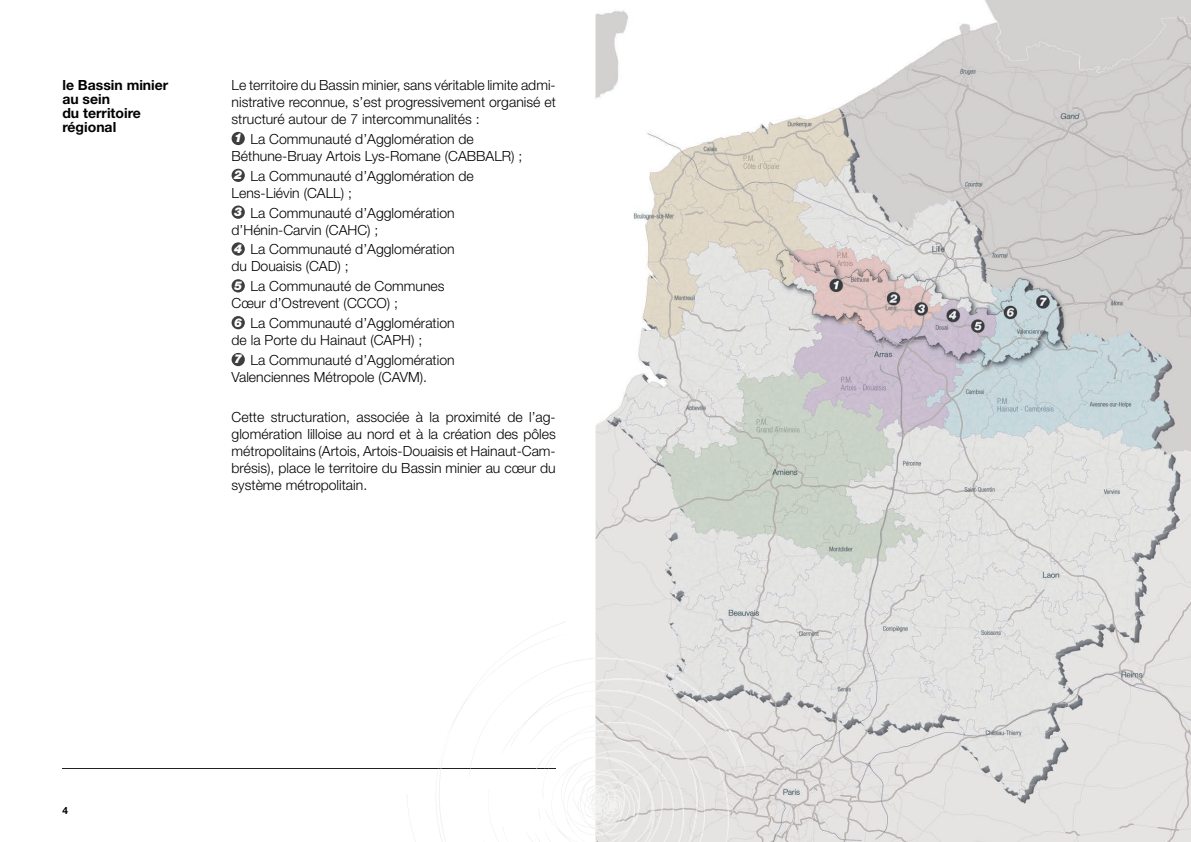
<style>
.page{position:relative;width:1191px;height:842px;background:#fff}
.page>*{position:absolute;margin:0;border:0;box-sizing:border-box;transform-origin:0 0}
.t1{font:300 14px/17px "Helvetica Neue LT Std";color:#000}
.t2{font:700 14px/13.8px "Helvetica Neue LT Std";color:#000}
.t3{font:700 10px "Helvetica Neue LT Std";color:#000}
.s1{font-weight:900;font-style:italic;font-size:12.1px;color:#fff}
</style>
<div class="page">
<img style="left:595px;top:0;width:596px;height:842px">
<hr style="left:62px;top:768px;width:494px;height:1px;background:#231f20">
<div style="left:231px;top:132px;width:14px;height:13px;background:#3e3e3f;border-radius:50%"></div>
<div style="left:231px;top:169px;width:14px;height:13px;background:#3e3e3f;border-radius:50%"></div>
<div style="left:231px;top:206px;width:14px;height:13px;background:#3e3e3f;border-radius:50%"></div>
<div style="left:231px;top:242px;width:14px;height:14px;background:#3e3e3f;border-radius:50%"></div>
<div style="left:231px;top:279px;width:14px;height:13px;background:#3e3e3f;border-radius:50%"></div>
<div style="left:231px;top:316px;width:14px;height:13px;background:#3e3e3f;border-radius:50%"></div>
<div style="left:231px;top:353px;width:14px;height:13px;background:#3e3e3f;border-radius:50%"></div>
<svg style="left:407px;top:622px;width:188px;height:220px"></svg>
<img style="left:595px;top:658px;width:150px;height:184px">
<svg style="left:438px;top:768px;width:33px;height:14px"></svg>
<img style="left:595px;top:705px;width:114px;height:137px">
<svg style="left:481px;top:706px;width:115px;height:136px"></svg>
<p class="t2" style="left:62px;top:78px;width:107px">le Bassin minier au sein<br>du territoire régional</p>
<p class="t1" style="left:231px;top:76px;width:326px;text-align:justify">Le territoire du Bassin minier, sans véritable limite admi&shy;nistrative reconnue, s’est progressivement organisé et structuré autour de 7 intercommunalités :</p>
<p class="t1" style="left:232px;top:130px;width:292px"><span class="s1">1</span> La Communauté d’Agglomération de<br>Béthune-Bruay Artois Lys-Romane (CABBALR) ;</p>
<p class="t1" style="left:232px;top:167px;width:244px"><span class="s1">2</span> La Communauté d’Agglomération de<br>Lens-Liévin (CALL) ;</p>
<p class="t1" style="left:232px;top:204px;width:225px"><span class="s1">3</span> La Communauté d’Agglomération d’Hénin-Carvin (CAHC) ;</p>
<p class="t1" style="left:232px;top:241px;width:225px"><span class="s1">4</span> La Communauté d’Agglomération du Douaisis (CAD) ;</p>
<p class="t1" style="left:232px;top:278px;width:214px"><span class="s1">5</span> La Communauté de Communes<br>Cœur d’Ostrevent (CCCO) ;</p>
<p class="t1" style="left:232px;top:314px;width:225px"><span class="s1">6</span> La Communauté d’Agglomération de la Porte du Hainaut (CAPH) ;</p>
<p class="t1" style="left:232px;top:351px;width:225px"><span class="s1">7</span> La Communauté d’Agglomération<br>Valenciennes Métropole (CAVM).</p>
<p class="t1" style="left:232px;top:408px;width:326px;text-align:justify">Cette structuration, associée à la proximité de l’ag&shy;glomération lilloise au nord et à la création des pôles métropolitains (Artois, Artois-Douaisis et Hainaut-Cam&shy;brésis), place le territoire du Bassin minier au cœur du système métropolitain.</p>
<p class="t3" style="left:62px;top:804px;width:7px">4</p>
</div>
